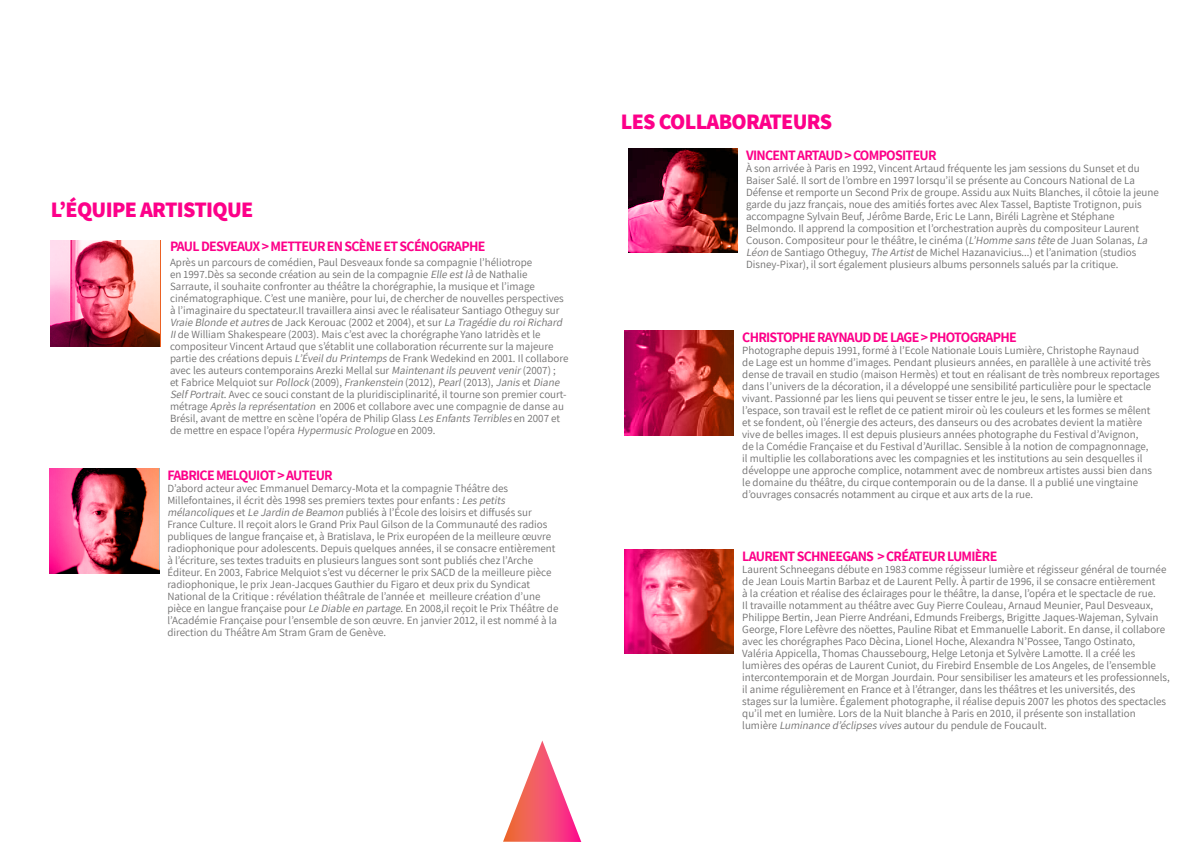
<style>
.page{position:relative;width:1191px;height:842px;background:#fff}
.page>*{position:absolute;margin:0;border:0;box-sizing:border-box;transform-origin:0 0}
.t1{font:800 22px "Assistant";letter-spacing:-.03em;color:#fd0089}
.t2{font:700 14px "Assistant";letter-spacing:-.05em;color:#fd0089}
.t3{font:11px/12px "Assistant";color:#706f6f}
.s1{font-style:italic}
</style>
<div class="page">
<svg style="left:503px;top:740px;width:78px;height:102px"></svg>
<img style="left:51px;top:241px;width:109px;height:106px">
<svg style="left:50px;top:468px;width:109px;height:105px;background:#b65168"></svg>
<img style="left:628px;top:148px;width:109px;height:105px">
<svg style="left:624px;top:331px;width:110px;height:104px;background:#b6203b"></svg>
<svg style="left:624px;top:549px;width:110px;height:105px;background:#d4435c"></svg>
<h1 class="t1" style="left:51px;top:195px;width:204px">L’ÉQUIPE ARTISTIQUE</h1>
<p class="t2" style="left:170px;top:237px;width:317px">PAUL DESVEAUX &gt; METTEUR EN SCÈNE ET SCÉNOGRAPHE</p>
<p class="t3" style="left:170px;top:256px;width:400px">Après un parcours de comédien, Paul Desveaux fonde sa compagnie l’héliotrope<br>en 1997.Dès sa seconde création au sein de la compagnie <span class="s1">Elle estlà</span> de Nathalie Sarraute, il souhaite confronter au théâtre la chorégraphie, la musique et l’image cinématographique. C’est une manière, pour lui, de chercher de nouvelles perspectives à l’imaginaire du spectateur.Il travaillera ainsi avec le réalisateur Santiago Otheguy sur <span class="s1">Vraie Blonde etautres</span>d e J a c k Ke ro u a c ( 2 0 0 2 et 2 0 04 ) , et s u r <span class="s1">La Tragédie du roiRichard II</span>de William Shakespeare (2003). Mais c’est avec la chorégraphe Yano Iatridès et le compositeur Vincent Artaud que s’établit une collaboration récurrente sur la majeure partie des créations depuis <span class="s1">L’Éveildu Printemps</span>de Frank Wedekind en 2001. Il collabore avec les auteurs contemporains Arezki Mellal sur <span class="s1">Maintenantilspeuventvenir</span>(2007) ;<br>et Fabrice Melquiot sur <span class="s1">Pollock</span> (2009), <span class="s1">Frankenstein</span> (2012), <span class="s1">Pearl</span>(2013), <span class="s1">Janis</span>et <span class="s1">Diane SelfPortrait</span>. Avec ce souci constant de la pluridisciplinarité, il tourne son premier court&shy;métrage <span class="s1">Aprèsla représentation</span> en 2006 et collabore avec une compagnie de danse au Brésil, avant de mettre en scène l’opéra de Philip Glass <span class="s1">LesEnfantsTerribles</span>en 2007 et de mettre en espace l’opéra <span class="s1">Hypermusic Prologue</span> en 2009.</p>
<p class="t2" style="left:167px;top:466px;width:167px">FABRICE MELQUIOT &gt; AUTEUR</p>
<p class="t3" style="left:167px;top:482px;width:392px">D’abord acteur avec Emmanuel Demarcy-Mota et la compagnie Théâtre des Millefontaines, il écrit dès 1998 ses premiers textes pour enfants : <span class="s1">Lespetits mélancoliques</span>et <span class="s1">Le Jardin de Beamon</span> publiés à l’École des loisirs et diffusés sur France Culture. Il reçoit alors le Grand Prix Paul Gilson de la Communauté des radios publiques de langue française et, à Bratislava, le Prix européen de la meilleure œuvre radiophonique pour adolescents. Depuis quelques années, il se consacre entièrement à l’écriture, ses textes traduits en plusieurs langues sont sont publiés chez l’Arche Éditeur. En 2003, Fabrice Melquiot s’est vu décerner le prix SACD de la meilleure pièce radiophonique, le prix Jean-Jacques Gauthier du Figaro et deux prix du Syndicat National de la Critique : révélation théâtrale de l’année et meilleure création d’une pièce en langue française pour <span class="s1">Le Diable en partage</span>. En 2008,il reçoit le Prix Théâtre de l’Académie Française pour l’ensemble de son œuvre. En janvier 2012, il est nommé à la direction du Théâtre Am Stram Gram de Genève.</p>
<h1 class="t1" style="left:620px;top:107px;width:213px">LES COLLABORATEURS</h1>
<p class="t2" style="left:746px;top:145px;width:192px">VINCENT ARTAUD &gt; COMPOSITEUR</p>
<p class="t3" style="left:746px;top:162px;width:414px">À son arrivée à Paris en 1992, Vincent Artaud fréquente les jam sessions du Sunset et du Baiser Salé. Il sort de l’ombre en 1997 lorsqu’il se présente au Concours National de La Défense et remporte un Second Prix de groupe. Assidu aux Nuits Blanches, il côtoie la jeune garde du jazz français, noue des amitiés fortes avec Alex Tassel, Baptiste Trotignon, puis accompagne Sylvain Beuf, Jérôme Barde, Eric Le Lann, Biréli Lagrène et Stéphane Belmondo. Il apprend la composition et l’orchestration auprès du compositeur Laurent Couson. Compositeur pour le théâtre, le cinéma (<span class="s1">L’Homme sanstête</span> de Juan Solanas, <span class="s1">La Léon</span> de Santiago Otheguy, <span class="s1">The Artist</span>de Michel Hazanavicius...) et l’animation (studios Disney-Pixar), il sort également plusieurs albums personnels salués par la critique.</p>
<p class="t2" style="left:742px;top:328px;width:276px">CHRISTOPHE RAYNAUD DE LAGE &gt; PHOTOGRAPHE</p>
<p class="t3" style="left:742px;top:344px;width:419px">Photographe depuis 1991, formé à l’Ecole Nationale Louis Lumière, Christophe Raynaud<br>de Lage est un homme d’images. Pendant plusieurs années, en parallèle à une activité très dense de travail en studio (maison Hermès) et tout en réalisant de très nombreux reportages dans l’univers de la décoration, il a développé une sensibilité particulière pour le spectacle vivant. Passionné par les liens qui peuvent se tisser entre le jeu, le sens, la lumière et l’espace, son travail est le reflet de ce patient miroir où les couleurs et les formes se mêlent et se fondent, où l’énergie des acteurs, des danseurs ou des acrobates devient la matière vive de belles images. Il est depuis plusieurs années photographe du Festival d’Avignon,<br>de la Comédie Française et du Festival d’Aurillac. Sensible à la notion de compagnonnage,<br>il multiplie les collaborations avec les compagnies et les institutions au sein desquelles il développe une approche complice, notamment avec de nombreux artistes aussi bien dans le domaine du théâtre, du cirque contemporain ou de la danse. Il a publié une vingtaine d’ouvrages consacrés notamment au cirque et aux arts de la rue.</p>
<p class="t2" style="left:742px;top:547px;width:256px">LAURENT SCHNEEGANS &gt; CRÉATEUR LUMIÈRE</p>
<p class="t3" style="left:742px;top:563px;width:429px">Laurent Schneegans débute en 1983 comme régisseur lumière et régisseur général de tournée de Jean Louis Martin Barbaz et de Laurent Pelly. À partir de 1996, il se consacre entièrement<br>à la création et réalise des éclairages pour le théâtre, la danse, l’opéra et le spectacle de rue.<br>Il travaille notamment au théâtre avec Guy Pierre Couleau, Arnaud Meunier, Paul Desveaux, Philippe Bertin, Jean Pierre Andréani, Edmunds Freibergs, Brigitte Jaques-Wajeman, Sylvain George, Flore Lefèvre des nöettes, Pauline Ribat et Emmanuelle Laborit. En danse, il collabore avec les chorégraphes Paco Dècina, Lionel Hoche, Alexandra N’Possee, Tango Ostinato,<br>Valéria Appicella, Thomas Chaussebourg, Helge Letonja et Sylvère Lamotte. Il a créé les lumières des opéras de Laurent Cuniot, du Firebird Ensemble de Los Angeles, de l’ensemble intercontemporain et de Morgan Jourdain. Pour sensibiliser les amateurs et les professionnels, il anime régulièrement en France et à l’étranger, dans les théâtres et les universités, des<br>stages sur la lumière. Également photographe, il réalise depuis 2007 les photos des spectacles qu’il met en lumière. Lors de la Nuit blanche à Paris en 2010, il présente son installation lumière <span class="s1">Luminance d’éclipsesvives</span>autour du pendule de Foucault.</p>
</div>
